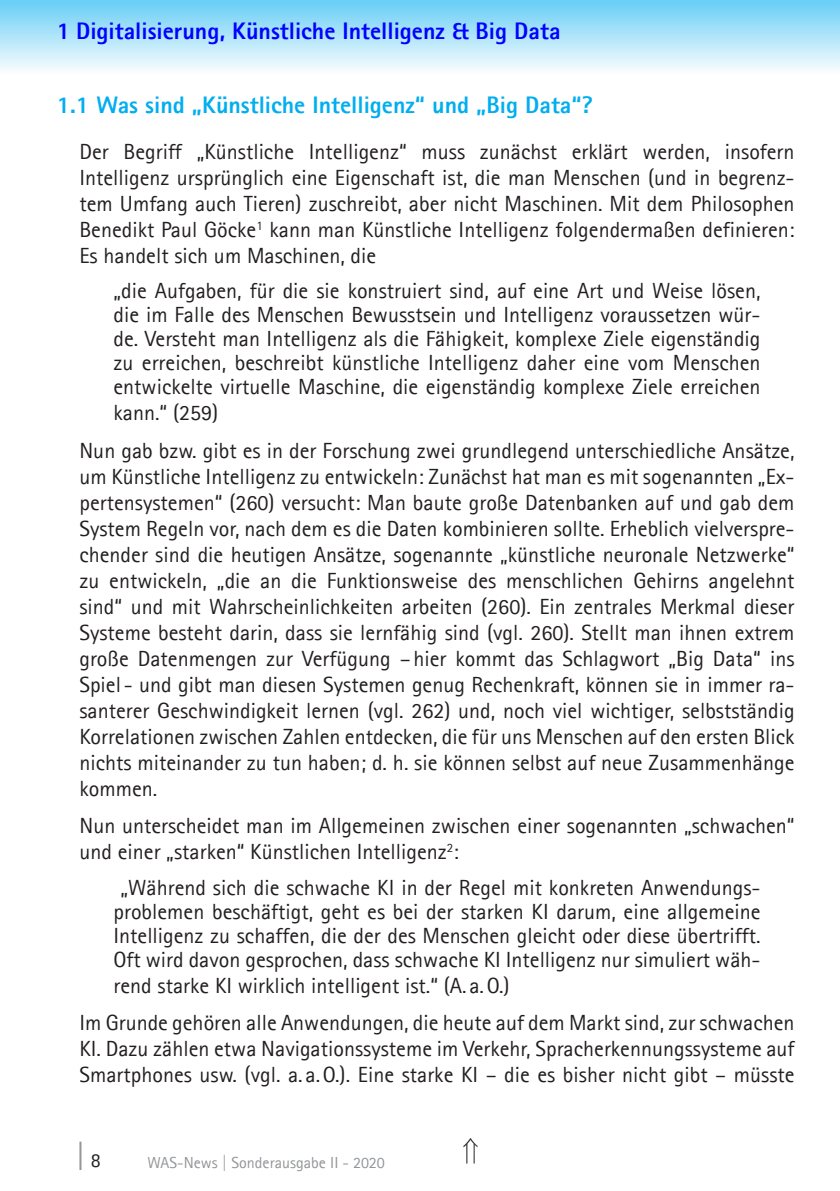
<style>
.page{position:relative;width:840px;height:1191px;background:#fff}
.page>*{position:absolute;margin:0;border:0;box-sizing:border-box;transform-origin:0 0}
.Heading_2{font:800 24px "Agfa Rotis Sans Serif";color:#00aeef}
.Heading_1{font:800 24px "Agfa Rotis Sans Serif";color:#00f}
.t1{font:22px/26px "Agfa Rotis Sans Serif";color:#231f20;text-align:justify}
.t2{font:20px "Agfa Rotis Sans Serif";color:#231f20}
.t3{font:16px "Agfa Rotis Sans Serif";color:#939598}
</style>
<div class="page">
<hr style="left:79px;top:1141px;width:2px;height:29px;background:#939598">
<div style="left:0;top:0;width:839px;height:74px;background:linear-gradient(to bottom,#66cdf5,#fafdfe)"></div>
<p class="Heading_1" style="left:57px;top:16px;width:505px">1 Digitalisierung, Künstliche Intelligenz &amp; Big Data</p>
<p class="Heading_2" style="left:57px;top:90px;width:537px">1.1 Was sind „Künstliche Intelligenz“ und „Big Data“?</p>
<p class="t1" style="left:79px;top:138px;width:716px">Der Begriff „Künstliche Intelligenz“ muss zunächst erklärt werden, insofern Intelligenz ursprünglich eine Eigenschaft ist, die man Menschen (und in begrenz&shy;tem Umfang auch Tieren) zuschreibt, aber nicht Maschinen. Mit dem Philosophen Benedikt Paul Göcke<sup>1</sup> kann man Künstliche Intelligenz folgendermaßen definieren:<br>Es handelt sich um Maschinen, die</p>
<p class="t1" style="left:113px;top:279px;width:648px;line-height:24px">„die Aufgaben, für die sie konstruiert sind, auf eine Art und Weise lösen, die im Falle des Menschen Bewusstsein und Intelligenz voraussetzen wür&shy;de. Versteht man Intelligenz als die Fähigkeit, komplexe Ziele eigenständig zu erreichen, beschreibt künstliche Intelligenz daher eine vom Menschen entwickelte virtuelle Maschine, die eigenständig komplexe Ziele erreichen</p>
<p class="t1" style="left:113px;top:400px;width:106px">kann.“ (259)</p>
<p class="t1" style="left:79px;top:437px;width:716px">Nun gab bzw. gibt es in der Forschung zwei grundlegend unterschiedliche Ansätze, um Künstliche Intelligenz zu entwickeln: Zunächst hat man es mit sogenannten „Ex&shy;pertensystemen“ (260) versucht: Man baute große Datenbanken auf und gab dem System Regeln vor, nach dem es die Daten kombinieren sollte. Erheblich vielverspre&shy;chender sind die heutigen Ansätze, sogenannte „künstliche neuronale Netzwerke“ zu entwickeln, „die an die Funktionsweise des menschlichen Gehirns angelehnt sind“ und mit Wahrscheinlichkeiten arbeiten (260). Ein zentrales Merkmal dieser Systeme besteht darin, dass sie lernfähig sind (vgl. 260). Stellt man ihnen extrem große Datenmengen zur Verfügung – hier kommt das Schlagwort „Big Data“ ins Spiel - und gibt man diesen Systemen genug Rechenkraft, können sie in immer ra&shy;santerer Geschwindigkeit lernen (vgl. 262) und, noch viel wichtiger, selbstständig Korrelationen zwischen Zahlen entdecken, die für uns Menschen auf den ersten Blick nichts miteinander zu tun haben; d. h. sie können selbst auf neue Zusammenhänge kommen.</p>
<p class="t1" style="left:79px;top:812px;width:716px">Nun unterscheidet man im Allgemeinen zwischen einer sogenannten „schwachen“ und einer „starken“ Künstlichen Intelligenz<sup>2</sup>:</p>
<p class="t1" style="left:113px;top:875px;width:648px;line-height:24px;text-align:center">„Während sich die schwache KI in der Regel mit konkreten Anwendungs&shy;problemen beschäftigt, geht es bei der starken KI darum, eine allgemeine Intelligenz zu schaffen, die der des Menschen gleicht oder diese übertrifft.<br>Oft wird davon gesprochen, dass schwache KI Intelligenz nur simuliert wäh-</p>
<p class="t1" style="left:113px;top:972px;width:397px">rend starke KI wirklich intelligent ist.“ (A. a.O.)</p>
<p class="t1" style="left:79px;top:1009px;width:716px">Im Grunde gehören alle Anwendungen, die heute auf dem Markt sind, zur schwachen KI. Dazu zählen etwa Navigationssysteme im Verkehr, Spracherkennungssysteme auf Smartphones usw. (vgl. a. a.O.). Eine starke KI – die es bisher nicht gibt – müsste</p>
<p class="t2" style="left:91px;top:1148px;width:11px">8</p>
<p class="t3" style="left:147px;top:1153px;width:239px">WAS-News | Sonderausgabe II - 2020</p>
</div>
